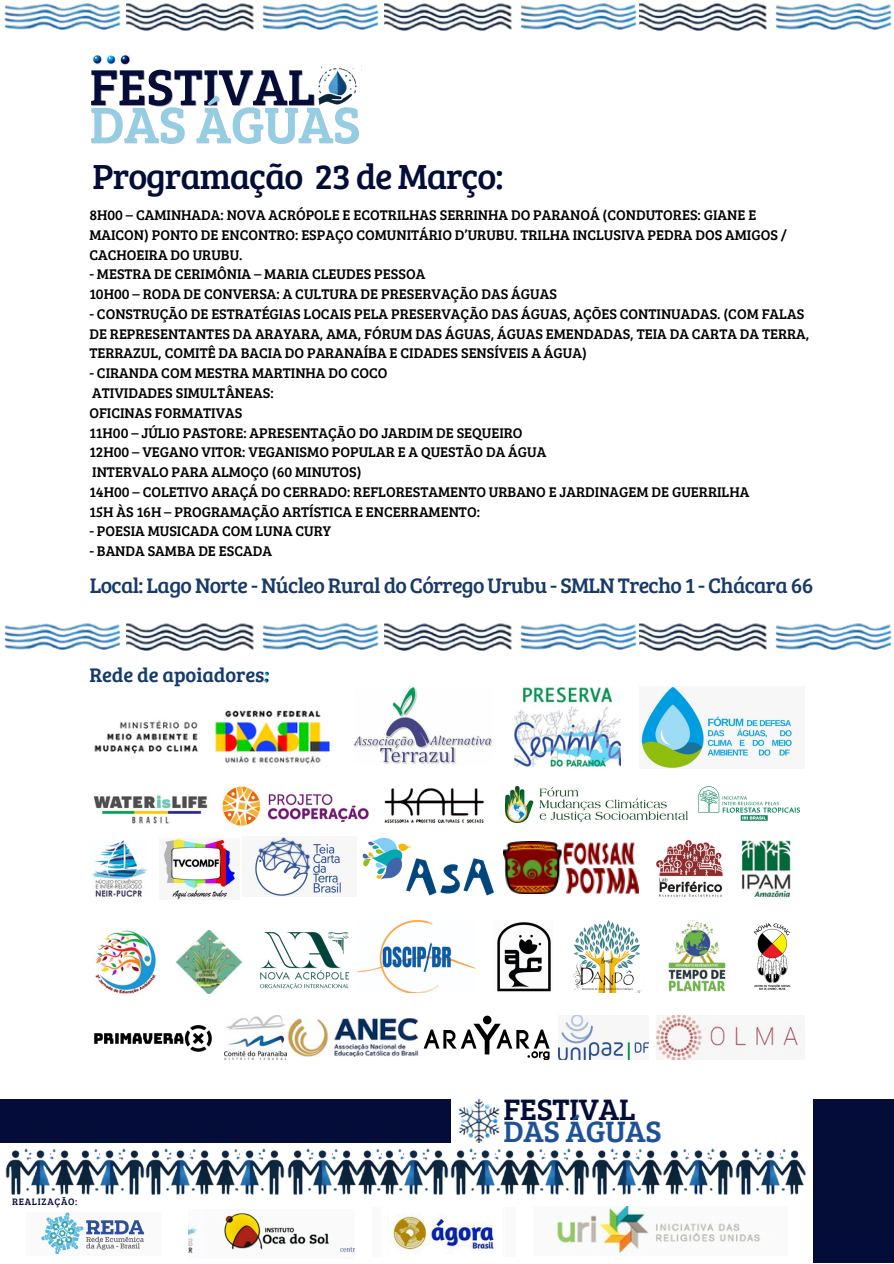
<style>
.page{position:relative;width:894px;height:1264px;background:#fff}
.page>*{position:absolute;margin:0;border:0;box-sizing:border-box;transform-origin:0 0}
.t1{font:52.2px "Bree Serif";color:#040c38}
.t2{font:52.05px "Bree Serif";color:#95cee2}
.t3{font:36px "Bree Serif";letter-spacing:-.03em;color:#040c38}
.t4{font:30.45px "Bree Serif";color:#040c38}
.t5{font:30.45px "Bree Serif";color:#1e509a}
.t6{font:21.75px "Bree Serif";letter-spacing:-.03em;color:#173a69}
.t7{font:20.25px "Bree Serif";color:#173a69}
.t8{font:14.55px/19.8px "Bree Serif";color:#000}
.t9{font:9.6px "Bree Serif";letter-spacing:.075em;color:#040c38}
</style>
<div class="page">
<div style="left:812px;top:1099px;width:81px;height:164px;background:#040c38"></div>
<div style="left:0;top:1099px;width:450px;height:43px;background:#040c38"></div>
<img style="left:458px;top:1098px;width:42px;height:44px">
<img style="left:776px;top:3px;width:116px;height:27px">
<img style="left:641px;top:3px;width:135px;height:28px">
<img style="left:522px;top:3px;width:119px;height:27px">
<img style="left:264px;top:3px;width:258px;height:28px">
<img style="left:6px;top:3px;width:258px;height:28px">
<img style="left:4px;top:5px;width:2px;height:23px">
<svg style="left:92px;top:54px;width:39px;height:11px"></svg>
<img style="left:318px;top:66px;width:39px;height:39px">
<img style="left:776px;top:623px;width:116px;height:27px">
<img style="left:641px;top:623px;width:135px;height:27px">
<img style="left:522px;top:623px;width:119px;height:27px">
<img style="left:384px;top:623px;width:138px;height:27px">
<img style="left:6px;top:623px;width:115px;height:27px">
<img style="left:4px;top:625px;width:2px;height:23px">
<img style="left:264px;top:623px;width:115px;height:27px">
<img style="left:127px;top:623px;width:137px;height:27px">
<img style="left:353px;top:687px;width:140px;height:77px">
<img style="left:514px;top:687px;width:106px;height:80px">
<img style="left:641px;top:686px;width:153px;height:82px">
<img style="left:94px;top:710px;width:236px;height:54px">
<img style="left:356px;top:920px;width:119px;height:72px">
<img style="left:668px;top:920px;width:58px;height:72px">
<img style="left:497px;top:922px;width:54px;height:70px">
<img style="left:573px;top:920px;width:69px;height:72px">
<img style="left:259px;top:932px;width:90px;height:58px">
<img style="left:753px;top:923px;width:38px;height:67px">
<img style="left:222px;top:786px;width:147px;height:39px">
<img style="left:505px;top:786px;width:182px;height:37px">
<img style="left:698px;top:786px;width:103px;height:37px">
<img style="left:384px;top:788px;width:100px;height:35px">
<img style="left:93px;top:795px;width:115px;height:29px">
<img style="left:175px;top:930px;width:67px;height:63px">
<img style="left:95px;top:930px;width:61px;height:64px">
<img style="left:254px;top:836px;width:240px;height:60px">
<img style="left:503px;top:841px;width:135px;height:52px">
<img style="left:91px;top:840px;width:56px;height:56px">
<img style="left:164px;top:838px;width:73px;height:61px">
<img style="left:656px;top:840px;width:67px;height:56px">
<img style="left:741px;top:840px;width:50px;height:56px">
<img style="left:94px;top:1025px;width:118px;height:27px">
<img style="left:423px;top:1015px;width:127px;height:44px">
<img style="left:558px;top:1015px;width:89px;height:44px">
<img style="left:286px;top:1018px;width:133px;height:38px">
<img style="left:656px;top:1015px;width:147px;height:44px">
<img style="left:224px;top:1015px;width:62px;height:44px">
<svg style="left:264px;top:671px;width:5px;height:12px"></svg>
<img style="left:41px;top:1212px;width:104px;height:43px">
<img style="left:189px;top:1211px;width:165px;height:42px">
<img style="left:390px;top:1215px;width:104px;height:35px">
<img style="left:554px;top:1206px;width:207px;height:49px">
<img style="left:0;top:1142px;width:67px;height:52px">
<img style="left:67px;top:1142px;width:73px;height:52px">
<img style="left:140px;top:1142px;width:67px;height:52px">
<img style="left:207px;top:1142px;width:75px;height:52px">
<img style="left:282px;top:1142px;width:67px;height:52px">
<img style="left:349px;top:1142px;width:22px;height:52px">
<img style="left:371px;top:1142px;width:74px;height:52px">
<img style="left:445px;top:1142px;width:66px;height:52px">
<img style="left:511px;top:1148px;width:75px;height:46px">
<img style="left:586px;top:1148px;width:69px;height:46px">
<img style="left:655px;top:1148px;width:75px;height:46px">
<img style="left:730px;top:1148px;width:76px;height:46px">
<p class="t1" style="left:89px;top:49px;width:227px">FESTIVAL</p>
<p class="t2" style="left:89px;top:86px;width:272px">DAS ÁGUAS</p>
<p class="t3" style="left:93px;top:150px;width:412px">Programação 23 de Março:</p>
<p class="t8" style="left:89px;top:204px;width:699px">8H00 – CAMINHADA: NOVA ACRÓPOLE E ECOTRILHAS SERRINHA DO PARANOÁ (CONDUTORES: GIANE E<br>MAICON) PONTO DE ENCONTRO: ESPAÇO COMUNITÁRIO D’URUBU. TRILHA INCLUSIVA PEDRA DOS AMIGOS /<br>CACHOEIRA DO URUBU.</p>
<p class="t8" style="left:89px;top:263px;width:469px">- MESTRA DE CERIMÔNIA – MARIA CLEUDES PESSOA<br>10H00 – RODA DE CONVERSA: A CULTURA DE PRESERVAÇÃO DAS ÁGUAS</p>
<p class="t8" style="left:89px;top:303px;width:721px">- CONSTRUÇÃO DE ESTRATÉGIAS LOCAIS PELA PRESERVAÇÃO DAS ÁGUAS, AÇÕES CONTINUADAS. (COM FALAS<br>DE REPRESENTANTES DA ARAYARA, AMA, FÓRUM DAS ÁGUAS, ÁGUAS EMENDADAS, TEIA DA CARTA DA TERRA,<br>TERRAZUL, COMITÊ DA BACIA DO PARANAÍBA E CIDADES SENSÍVEIS A ÁGUA)</p>
<p class="t8" style="left:89px;top:362px;width:661px">- CIRANDA COM MESTRA MARTINHA DO COCO<br>ATIVIDADES SIMULTÂNEAS:<br>OFICINAS FORMATIVAS<br>11H00 – JÚLIO PASTORE: APRESENTAÇÃO DO JARDIM DE SEQUEIRO<br>12H00 – VEGANO VITOR: VEGANISMO POPULAR E A QUESTÃO DA ÁGUA<br>INTERVALO PARA ALMOÇO (60 MINUTOS)<br>14H00 – COLETIVO ARAÇÁ DO CERRADO: REFLORESTAMENTO URBANO E JARDINAGEM DE GUERRILHA 15H ÀS 16H – PROGRAMAÇÃO ARTÍSTICA E ENCERRAMENTO:</p>
<p class="t8" style="left:89px;top:520px;width:243px">- POESIA MUSICADA COM LUNA CURY</p>
<p class="t8" style="left:89px;top:540px;width:184px">- BANDA SAMBA DE ESCADA</p>
<p class="t6" style="left:90px;top:570px;width:725px">Local: Lago Norte - Núcleo Rural do Córrego Urubu - SMLN Trecho 1 - Chácara 66</p>
<p class="t7" style="left:89px;top:660px;width:176px">Rede de apoiadores</p>
<p class="t9" style="left:12px;top:1194px;width:67px">REALIZAÇÃO:</p>
<p class="t4" style="left:503px;top:1086px;width:133px">FESTIVAL</p>
<p class="t5" style="left:503px;top:1108px;width:159px">DAS ÁGUAS</p>
</div>
